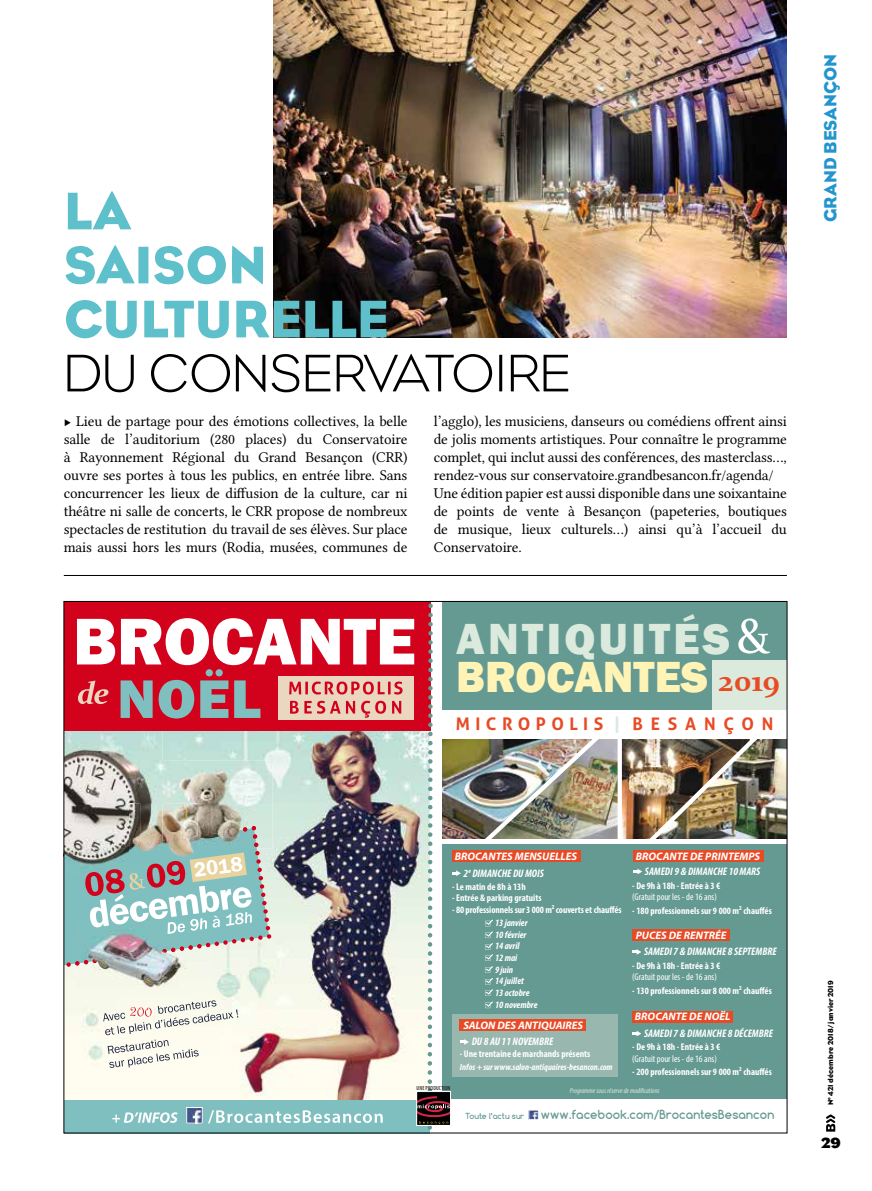
<style>
.page{position:relative;width:872px;height:1191px;background:#fff}
.page>*{position:absolute;margin:0;border:0;box-sizing:border-box;transform-origin:0 0}
.t1{font:54px/54px "Bureau Eagle";color:#5ec0ca}
.t2{font:300 54px "Eagle";color:#000}
.t3{font:50.4px "Constantia";color:#fff}
.t4{font:800 44.85px/37.7px "Franklin Gothic";letter-spacing:.075em;color:#dbeadd}
.t5{font:600 20.7px "Franklin Gothic";color:#fff}
.t6{font:18px "Bureau Eagle";color:#2295cf}
.t7{font:700 17.4px "Aller";letter-spacing:.31em;color:#e74b26}
.t8{font:15px/18px "Lin Libertine O";letter-spacing:-.01em;color:#000;text-align:justify}
.t9{font:700 15px "Bureau Eagle";color:#000}
.t10{font:700 11.85px "Comfortaa";letter-spacing:.01em;color:#659a93}
.t11{font:italic 700 condensed 10.95px "Myriad Pro";color:#fff}
.t12{font:italic 700 10.95px "Myriad Pro";color:#fff}
.t13{font:700 condensed 9.75px "Myriad Pro";color:#fff}
.t14{font:condensed 9.75px "Myriad Pro";color:#fff}
.t15{font:italic 700 condensed 9.75px/11.7px "Myriad Pro";color:#fff}
.t16{font:italic 700 condensed 9.15px "Myriad Pro";color:#fff}
.t17{font:700 7.8px "Comfortaa";color:#659a93}
.t18{font:7.5px "Bureau Eagle";color:#000}
.t19{font:italic condensed 7.35px "Myriad Pro";color:#dbeadd}
.t20{font:condensed 5.85px "Myriad Pro";letter-spacing:.02em;color:#000}
.s1{color:#fff3b6}
.s2{font-family:"Constantia";font-weight:700;font-size:31.05px;color:#e74b26}
.s3{color:#dbeadd}
</style>
<div class="page">
<svg style="left:826px;top:1114px;width:9px;height:17px"></svg>
<img style="left:768px;top:739px;width:17px;height:100px">
<img style="left:677px;top:739px;width:91px;height:100px">
<img style="left:469px;top:739px;width:208px;height:100px">
<div style="left:442px;top:844px;width:345px;height:260px;background:#659a93"></div>
<div style="left:452px;top:1014px;width:166px;height:63px;background:#98b8af"></div>
<div style="left:442px;top:601px;width:345px;height:108px;background:#659a93"></div>
<div style="left:712px;top:660px;width:75px;height:49px;background:#dbeadd"></div>
<div style="left:435px;top:1100px;width:352px;height:33px;background:#fff"></div>
<svg style="left:530px;top:1111px;width:6px;height:6px"></svg>
<div style="left:528px;top:1109px;width:10px;height:10px;border:1px solid #fff"></div>
<div style="left:452px;top:850px;width:128px;height:12px;background:#e74b26"></div>
<div style="left:633px;top:850px;width:130px;height:12px;background:#e74b26"></div>
<div style="left:632px;top:928px;width:98px;height:12px;background:#e74b26"></div>
<div style="left:632px;top:1010px;width:101px;height:12px;background:#e74b26"></div>
<div style="left:459px;top:1019px;width:127px;height:12px;background:#e74b26"></div>
<svg style="left:485px;top:919px;width:8px;height:53px"></svg>
<svg style="left:485px;top:978px;width:8px;height:30px"></svg>
<svg style="left:633px;top:868px;width:9px;height:6px"></svg>
<svg style="left:632px;top:949px;width:9px;height:5px"></svg>
<svg style="left:632px;top:1030px;width:9px;height:6px"></svg>
<img style="left:66px;top:603px;width:403px;height:528px">
<div style="left:416px;top:1091px;width:35px;height:34px;border:1px solid #fff"></div>
<hr style="left:64px;top:575px;width:723px;height:1px;background:#000">
<img style="left:274px;top:0;width:513px;height:337px">
<h1 class="t1" style="left:64px;top:184px;width:326px">LA<br>SAISON<br>CULTURELLE</h1>
<h1 class="t2" style="left:64px;top:343px;width:508px">DU CONSERVATOIRE</h1>
<p class="t8" style="left:64px;top:412px;width:345px">▶ Lieu de partage pour des émotions collectives, la belle salle de l’auditorium (280 places) du Conservatoire à Rayonnement Régional du Grand Besançon (CRR) ouvre ses portes à tous les publics, en entrée libre. Sans concurrencer les lieux de diffusion de la culture, car ni théâtre ni salle de concerts, le CRR propose de nombreux spectacles de restitution du travail de ses élèves. Sur place mais aussi hors les murs (Rodia, musées, communes de</p>
<p class="t8" style="left:434px;top:412px;width:354px;text-align:left">l’agglo), les musiciens, danseurs ou comédiens offrent ainsi de jolis moments artistiques. Pour connaître le programme complet, qui inclut aussi des conférences, des masterclass…, rendez-vous sur conservatoire.grandbesancon.fr/agenda/ Une édition papier est aussi disponible dans une soixantaine de points de vente à Besançon (papeteries, boutiques de musique, lieux culturels…) ainsi qu’à l’accueil du Conservatoire.</p>
<h3 class="t4" style="left:456px;top:620px;width:325px">ANTIQUITÉS<br><span class="s1">BROCANTES</span> <span class="s2">2019</span></h3>
<h2 class="t3" style="left:736px;top:601px;width:36px">&amp;</h2>
<p class="t7" style="left:456px;top:713px;width:319px">MICROPOLIS <span class="s3">|</span> BESANÇON</p>
<p class="t6" style="left:820px;top:222px;width:169px;rotate:-90deg">GRAND BESANÇON</p>
<h3 class="t5" style="left:192px;top:857px;width:50px;rotate:-8deg">2018</h3>
<p class="t12" style="left:455px;top:849px;width:124px">BROCANTES MENSUELLES</p>
<p class="t13" style="left:452px;top:880px;width:75px">- Le matin de 8h à 13h</p>
<p class="t13" style="left:452px;top:891px;width:91px">- Entrée &amp; parking gratuits</p>
<p class="t13" style="left:452px;top:903px;width:171px">- 80 professionnels sur 3 000 m² couverts et chauffés</p>
<p class="t11" style="left:463px;top:866px;width:82px">2<sup>e</sup> DIMANCHE DU MOIS</p>
<p class="t15" style="left:495px;top:916px;width:44px">13 janvier<br>10 février<br>14 avril<br>12 mai<br>9 juin<br>14 juillet<br>13 octobre<br>10 novembre</p>
<p class="t12" style="left:463px;top:1018px;width:121px">SALON DES ANTIQUAIRES</p>
<p class="t13" style="left:460px;top:1048px;width:132px">- Une trentaine de marchands présents</p>
<p class="t16" style="left:460px;top:1061px;width:154px">Infos + sur www.salon-antiquaires-besancon.com</p>
<p class="t11" style="left:471px;top:1034px;width:83px">DU 8 AU 11 NOVEMBRE</p>
<p class="t12" style="left:636px;top:849px;width:126px">BROCANTE DE PRINTEMPS</p>
<p class="t11" style="left:645px;top:864px;width:117px">SAMEDI 9 &amp; DIMANCHE 10 MARS</p>
<p class="t13" style="left:632px;top:879px;width:89px">- De 9h à 18h - Entrée à 3 €</p>
<p class="t14" style="left:632px;top:891px;width:86px">(Gratuit pour les - de 16 ans)</p>
<p class="t13" style="left:632px;top:904px;width:141px">- 180 professionnels sur 9 000 m² chauffés</p>
<p class="t12" style="left:636px;top:927px;width:92px">PUCES DE RENTRÉE</p>
<p class="t11" style="left:644px;top:944px;width:134px">SAMEDI 7 &amp; DIMANCHE 8 SEPTEMBRE</p>
<p class="t13" style="left:632px;top:959px;width:89px">- De 9h à 18h - Entrée à 3 €</p>
<p class="t14" style="left:632px;top:971px;width:86px">(Gratuit pour les - de 16 ans)</p>
<p class="t13" style="left:632px;top:984px;width:141px">- 130 professionnels sur 8 000 m² chauffés</p>
<p class="t12" style="left:635px;top:1009px;width:97px">BROCANTE DE NOËL</p>
<p class="t11" style="left:644px;top:1026px;width:130px">SAMEDI 7 &amp; DIMANCHE 8 DÉCEMBRE</p>
<p class="t13" style="left:632px;top:1041px;width:89px">- De 9h à 18h - Entrée à 3 €</p>
<p class="t14" style="left:632px;top:1053px;width:86px">(Gratuit pour les - de 16 ans)</p>
<p class="t13" style="left:632px;top:1066px;width:141px">- 200 professionnels sur 9 000 m² chauffés</p>
<p class="t20" style="left:416px;top:1085px;width:35px">UNE PRODUCTION</p>
<p class="t19" style="left:570px;top:1085px;width:91px">Programme sous réserve de modifications</p>
<p class="t17" style="left:465px;top:1111px;width:61px">Toute l’actu sur</p>
<p class="t10" style="left:541px;top:1106px;width:235px">www.facebook.com/BrocantesBesancon</p>
<p class="t18" style="left:826px;top:1105px;width:126px;rotate:-90deg">N<sup>o</sup> 421 décembre 2018/ janvier 2019</p>
<p class="t9" style="left:820px;top:1134px;width:21px">29</p>
</div>
